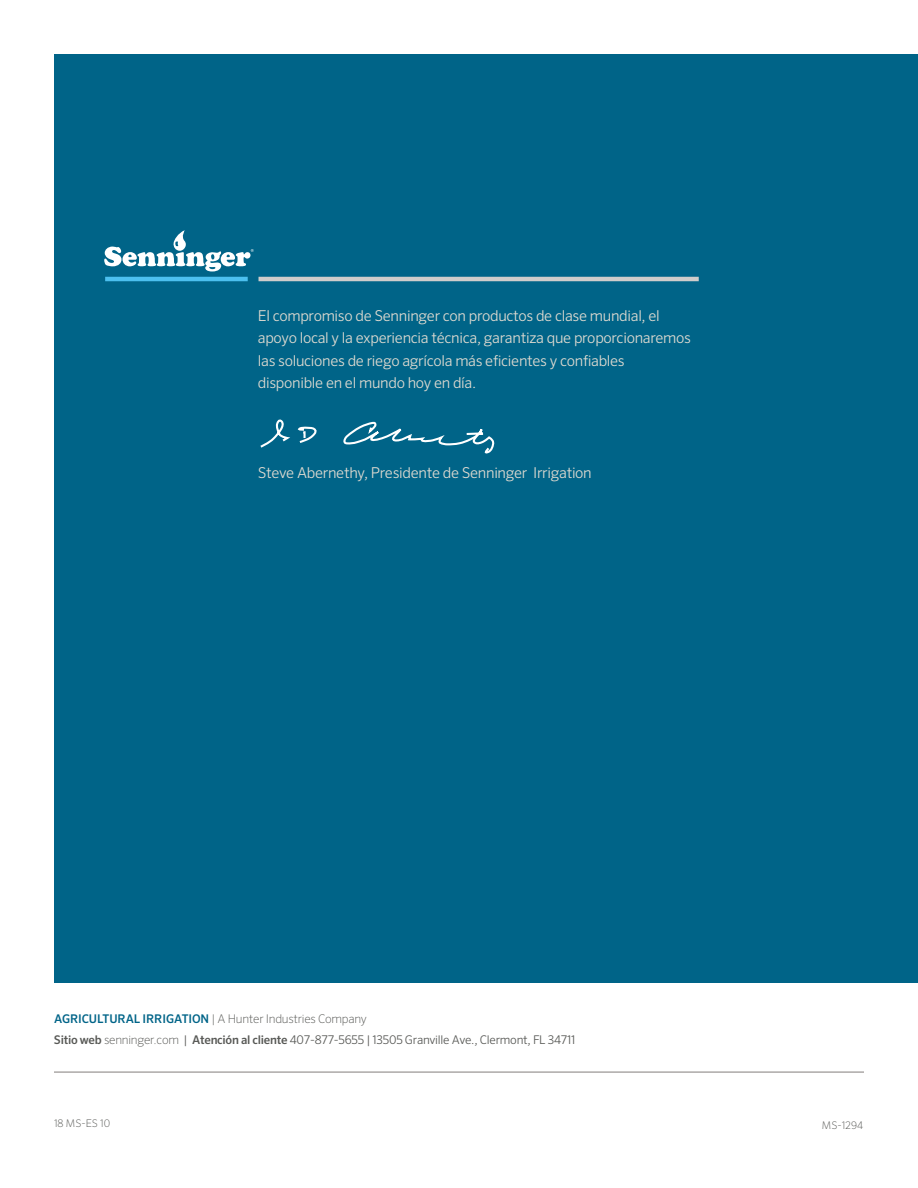
<style>
.page{position:relative;width:918px;height:1188px;background:#fff}
.page>*{position:absolute;margin:0;border:0;box-sizing:border-box;transform-origin:0 0}
.t1{font:300 15px/22.5px "Sero Pro";letter-spacing:-.02em;color:#e0dbd1}
.t2{font:300 12px/21.1px "Sero Pro";letter-spacing:-.02em;color:#585956}
.t3{font:200 10.5px "Sero Pro";color:#585956}
.s1{font-weight:500;color:#006488}
.s2{font-weight:200}
.s3{font-weight:500}
</style>
<div class="page">
<div style="left:54px;top:54px;width:864px;height:929px;background:#006488"></div>
<svg style="left:104px;top:230px;width:150px;height:42px"></svg>
<hr style="left:259px;top:277px;width:440px;height:4px;background:#cfcdcb">
<hr style="left:105px;top:277px;width:143px;height:4px;background:#4cc0ef">
<hr style="left:54px;top:1071px;width:810px;height:2px;background:#aca9a7">
<svg style="left:260px;top:419px;width:29px;height:29px"></svg>
<svg style="left:297px;top:426px;width:20px;height:17px"></svg>
<svg style="left:343px;top:422px;width:152px;height:31px"></svg>
<p class="t1" style="left:258px;top:304px;width:435px">El compromiso de Senninger con productos de clase mundial, el apoyo local y la experiencia técnica, garantiza que proporcionaremos las soluciones de riego agrícola más eficientes y confiables disponible en el mundo hoy en día.</p>
<p class="t1" style="left:258px;top:462px;width:335px">Steve Abernethy, Presidente de Senninger Irrigation</p>
<p class="t2" style="left:54px;top:1008px;width:523px"><span class="s1">AGRICULTURAL IRRIGATION</span> <span class="s2">| A Hunter Industries Company<br></span><span class="s3">Sitio web</span> <span class="s2">senninger.com</span> | <span class="s3">Atención al cliente</span> 407-877-5655 | 13505 Granville Ave., Clermont, FL 34711</p>
<p class="t3" style="left:54px;top:1118px;width:58px">18 MS-ES 10</p>
<p class="t3" style="left:822px;top:1119px;width:43px">MS-1294</p>
</div>
